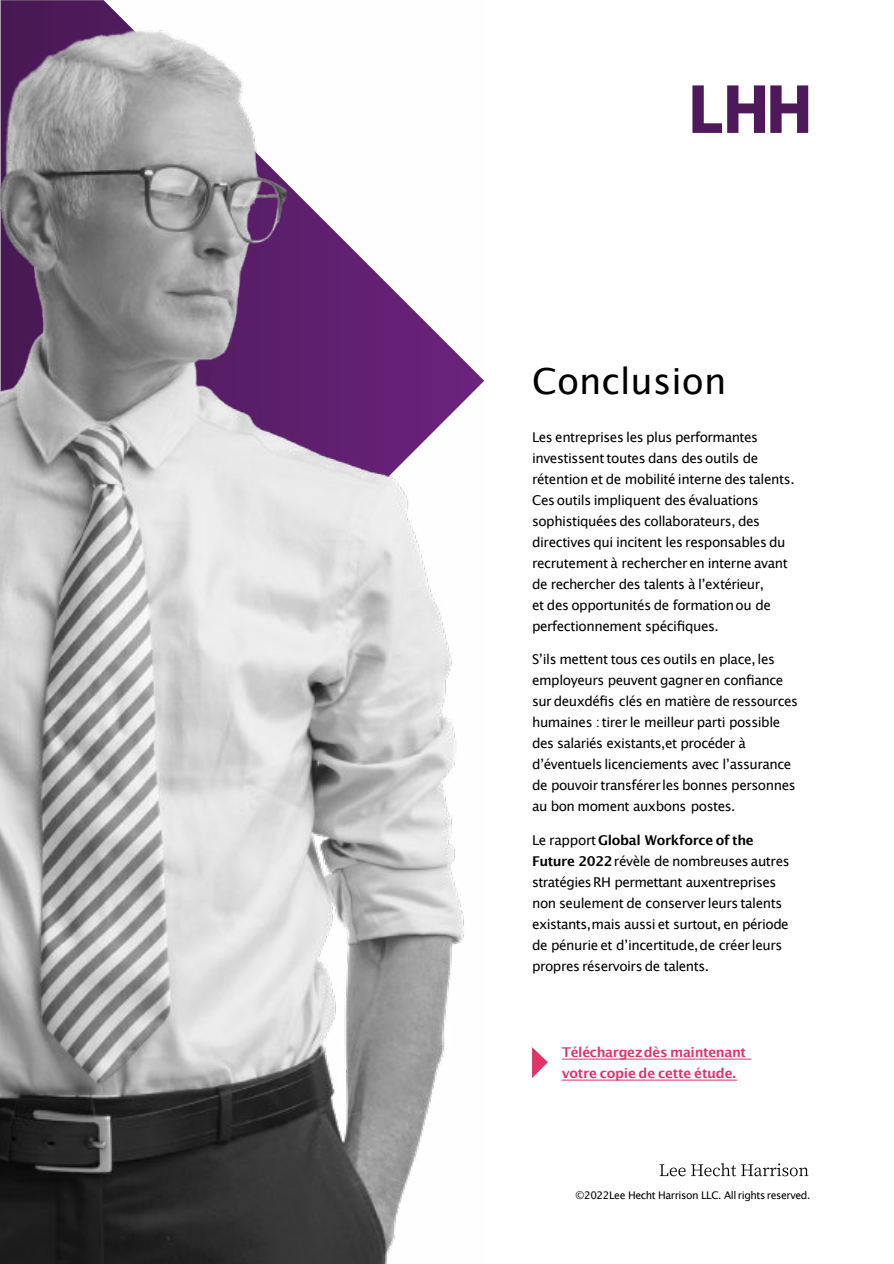
<style>
.page{position:relative;width:894px;height:1264px;background:#fff}
.page>*{position:absolute;margin:0;border:0;box-sizing:border-box;transform-origin:0 0}
.t1{font:36px "Lucida Grande";color:#000}
.t2{font:13.5px/21px "Lucida Grande";letter-spacing:-.03em;color:#000}
.t3{font:700 13.5px/21px "Lucida Grande";letter-spacing:-.025em;color:#e23369}
.t4{font:10.5px "Lucida Grande";letter-spacing:-.04em;color:#020203}
.s1{font-weight:700}
</style>
<div class="page">
<img style="left:1px;top:0;width:483px;height:1263px">
<hr style="left:562px;top:1059px;width:189px;height:1px;background:#e23369">
<hr style="left:562px;top:1080px;width:175px;height:1px;background:#e23369">
<svg style="left:692px;top:85px;width:116px;height:48px"></svg>
<svg style="left:531px;top:1046px;width:17px;height:32px"></svg>
<svg style="left:660px;top:1163px;width:148px;height:13px"></svg>
<h1 class="t1" style="left:532px;top:366px;width:196px">Conclusion</h1>
<p class="t2" style="left:532px;top:427px;width:264px">Les entreprises les plus performantes investissent toutes dans des outils de rétention et de mobilité interne des talents.<br>Ces outils impliquent des évaluations sophistiquées des collaborateurs, des directives qui incitent les responsables du recrutement à rechercheren interne avant de rechercher des talents à lʼextérieur,<br>et des opportunités de formationou de perfectionnement spécifiques.</p>
<p class="t2" style="left:532px;top:650px;width:267px">Sʼils mettent tous ces outils en place, les employeurs peuvent gagneren confiance sur deuxdéfis clés en matière de ressources humaines :tirer le meilleur parti possible des salariés existants,et procéder à dʼéventuels licenciements avec lʼassurance de pouvoir transférer les bonnes personnes au bon moment auxbons postes.</p>
<p class="t2" style="left:532px;top:831px;width:259px">Le rapport<span class="s1">Global Workforce of the Future 2022</span>révèle de nombreuses autres stratégiesRH permettant auxentreprises non seulement de conserver leurs talents existants,mais aussi et surtout, en période de pénurie et dʼincertitude,de créer leurs propres réservoirs de talents.</p>
<p class="t3" style="left:562px;top:1043px;width:186px">Téléchargezdès maintenant votre copie de cette étude.</p>
<p class="t4" style="left:576px;top:1190px;width:236px">©2022Lee Hecht Harrison LLC. All rights reserved.</p>
</div>
